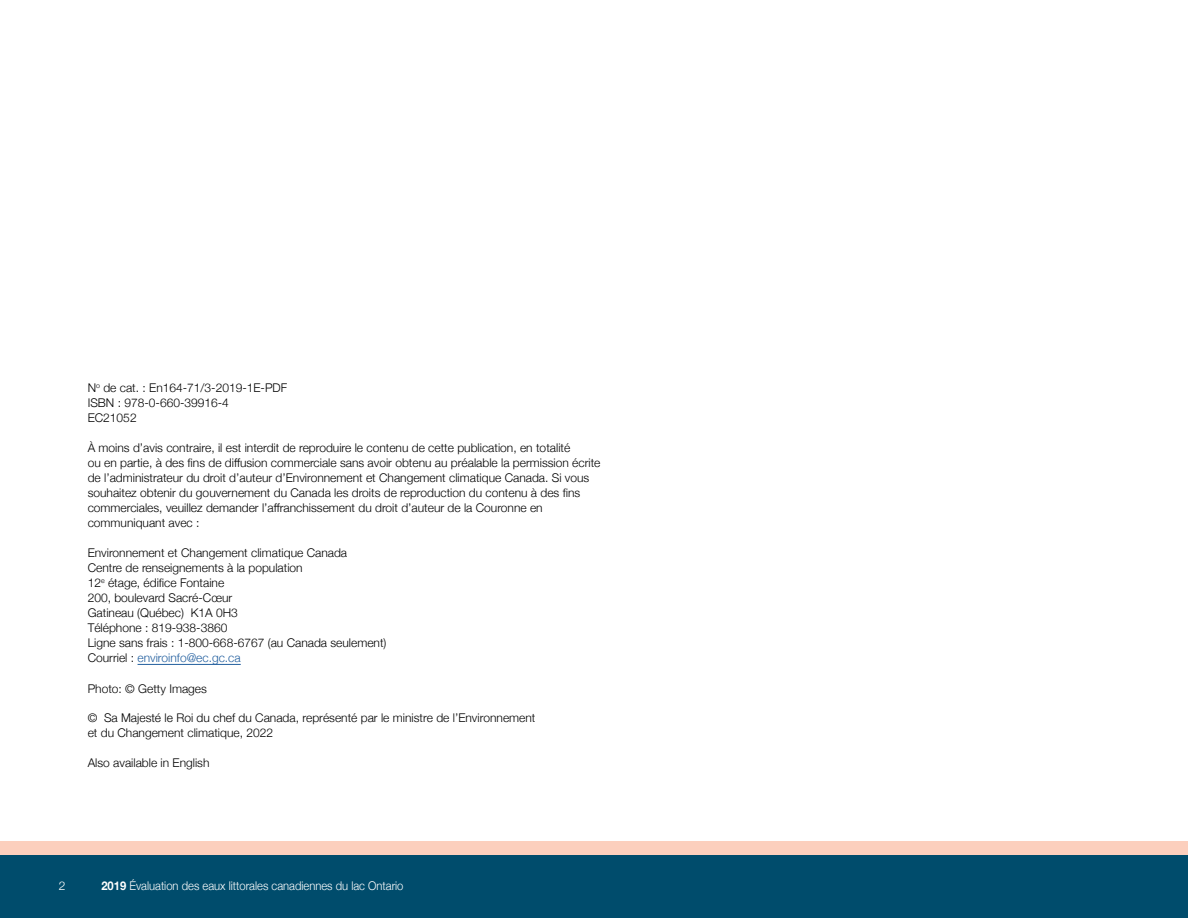
<style>
.page{position:relative;width:1188px;height:918px;background:#fff}
.page>*{position:absolute;margin:0;border:0;box-sizing:border-box;transform-origin:0 0}
.t1{font:300 12px/15px "Helvetica Neue";color:#000}
.t2{font:300 12px "Helvetica Neue";color:#fff;scale:.94 1}
.t3{font:300 12px "Helvetica Neue";color:#fff}
.s1{color:#215e9e}
.s2{font-family:"Helvetica Neue LT 45 Lt";font-weight:400}
.s3{font-weight:700}
</style>
<div class="page">
<div style="left:0;top:847px;width:1188px;height:71px;background:#004c6c"></div>
<div style="left:0;top:841px;width:1188px;height:13px;background:#fccfbd"></div>
<hr style="left:138px;top:664px;width:103px;height:1px;background:#215e9e">
<p class="t1" style="left:88px;top:380px;width:201px">N<sup>o</sup> de cat. : En164-71/3-2019-1E-PDF<br>ISBN : 978-0-660-39916-4<br>EC21052</p>
<p class="t1" style="left:88px;top:440px;width:514px">À moins d’avis contraire, il est interdit de reproduire le contenu de cette publication, en totalité<br>ou en partie, à des fins de diffusion commerciale sans avoir obtenu au préalable la permission écrite de l’administrateur du droit d’auteur d’Environnement et Changement climatique Canada. Si vous souhaitez obtenir du gouvernement du Canada les droits de reproduction du contenu à des fins commerciales, veuillez demander l’affranchissement du droit d’auteur de la Couronne en communiquant avec :</p>
<p class="t1" style="left:88px;top:545px;width:300px">Environnement et Changement climatique Canada<br>Centre de renseignements à la population<br>12<sup>e</sup> étage, édifice Fontaine<br>200, boulevard Sacré-Cœur<br>Gatineau (Québec) K1A 0H3<br>Téléphone : 819-938-3860<br>Ligne sans frais : 1-800-668-6767 (au Canada seulement)<br>Courriel : <span class="s1">enviroinfo@ec.gc.ca</span></p>
<p class="t1" style="left:88px;top:680px;width:121px">Photo: © Getty Images</p>
<p class="t1" style="left:88px;top:710px;width:449px">© Sa Majes<span class="s2">té le Roi du chef du C</span>anada, représenté par le ministre de l’Environnement et du Changement climatique, 2022</p>
<p class="t1" style="left:88px;top:755px;width:123px">Also available in English</p>
<p class="t3" style="left:59px;top:876px;width:8px">2</p>
<p class="t2" style="left:101px;top:876px;width:323px"><span class="s3">2019</span> Évaluation des eaux littorales canadiennes du lac Ontario</p>
</div>
